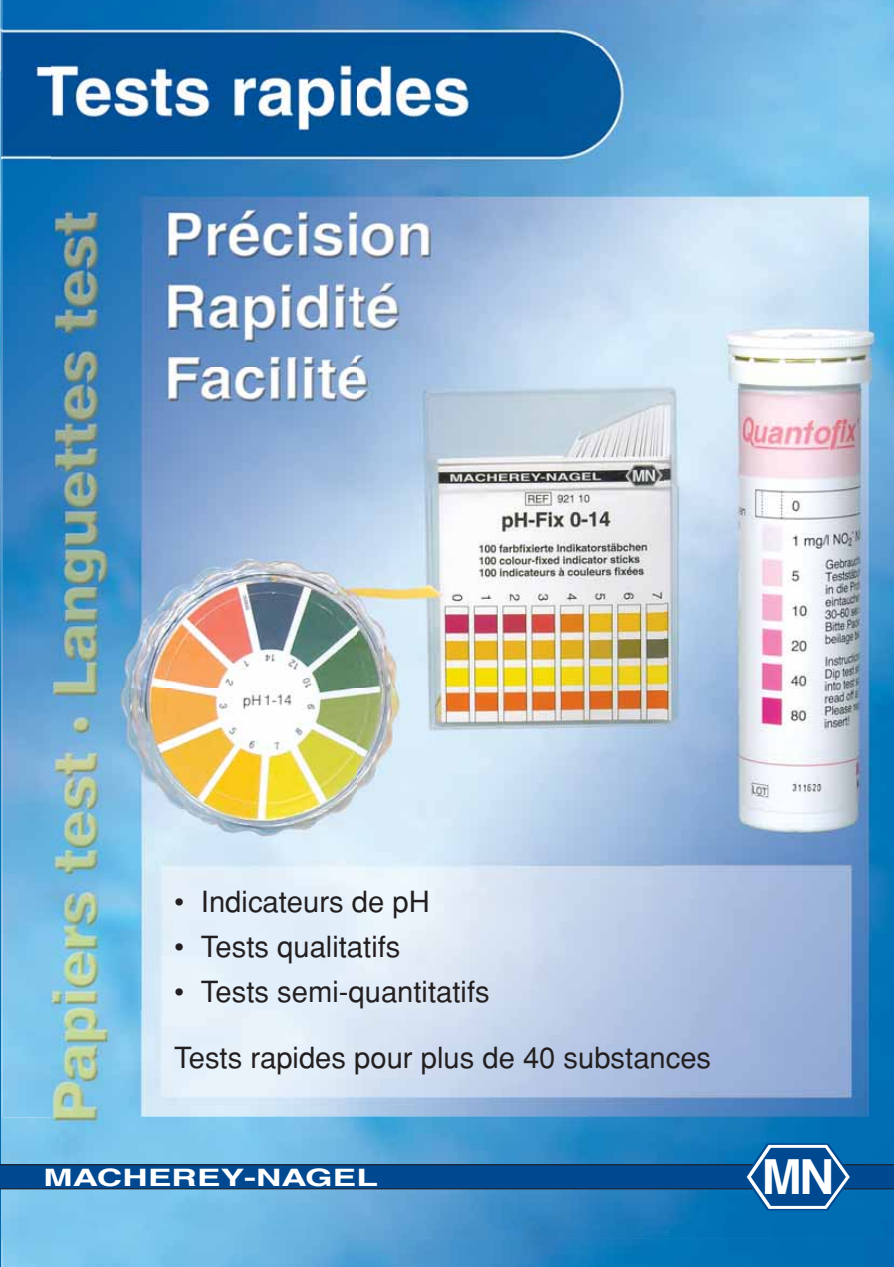
<style>
.page{position:relative;width:894px;height:1267px;background:#fff}
.page>*{position:absolute;margin:0;border:0;box-sizing:border-box;transform-origin:0 0}
.t1{font:700 48.45px "Helvetica";color:#fff}
.t2{font:29.25px "Helvetica";color:#231f20}
.t3{font:700 24px "Helvetica";color:#fff;scale:1.47 1}
</style>
<div class="page">
<img style="left:0;top:0;width:1px;height:1117px">
<img style="left:0;top:1239px;width:894px;height:28px">
<img style="left:2px;top:0;width:892px;height:79px">
<img style="left:2px;top:79px;width:50px;height:1038px">
<img style="left:1px;top:0;width:1px;height:1267px">
<img style="left:52px;top:46px;width:842px;height:1176px">
<img style="left:0;top:1117px;width:57px;height:122px">
<img style="left:56px;top:1222px;width:838px;height:17px">
<img style="left:1px;top:1117px;width:1px;height:122px">
<svg style="left:0;top:1143px;width:894px;height:67px;background:#307cb5"></svg>
<p class="t2" style="left:174px;top:891px;width:257px">• Indicateurs de pH</p>
<p class="t2" style="left:174px;top:936px;width:228px">• Tests qualitatifs</p>
<p class="t2" style="left:174px;top:981px;width:317px">• Tests semi-quantitatifs</p>
<p class="t2" style="left:174px;top:1047px;width:539px">Tests rapides pour plus de 40 substances</p>
<p class="t3" style="left:43px;top:1169px;width:229px">MACHEREY-NAGEL</p>
<h1 class="t1" style="left:762px;top:1159px;width:74px">MN</h1>
</div>
